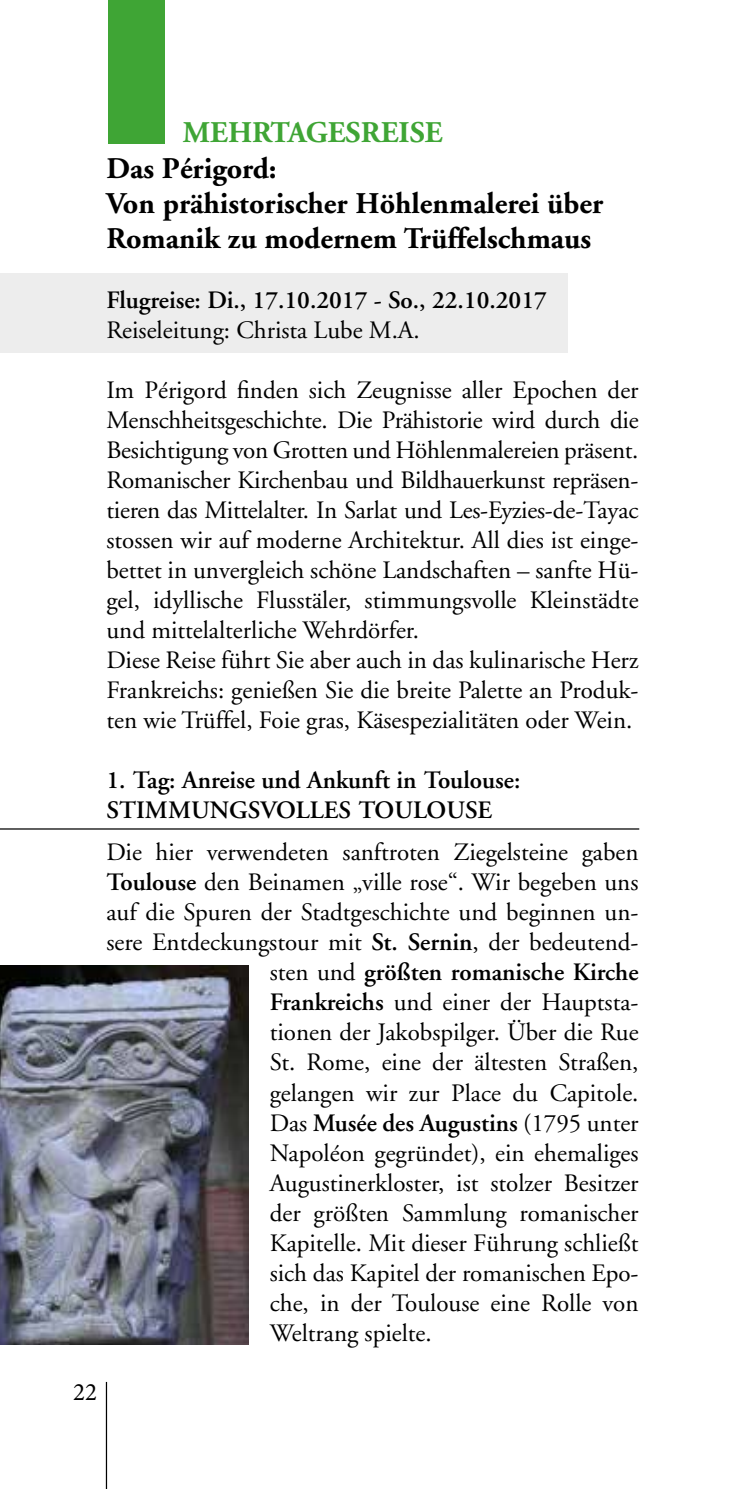
<style>
.page{position:relative;width:745px;height:1489px;background:#fff}
.page>*{position:absolute;margin:0;border:0;box-sizing:border-box;transform-origin:0 0}
.t1{font:700 30px/35px "Adobe Garamond";color:#000}
.t2{font:700 30px "Adobe Garamond";color:#3fa535}
.t3{font:25px/30px "Adobe Garamond";color:#000}
.t4{font:600 25px/30px "Adobe Garamond";color:#000}
.t5{font:25px "Minion Pro";color:#000}
.s1{font-weight:600}
.s2{font-weight:400}
</style>
<div class="page">
<hr style="left:106px;top:1381px;width:1px;height:107px;background:#000">
<div style="left:0;top:273px;width:567px;height:80px;background:#ededed"></div>
<hr style="left:0;top:828px;width:639px;height:1px;background:#000">
<div style="left:108px;top:0;width:56px;height:143px;background:#3fa535"></div>
<img style="left:0;top:965px;width:248px;height:378px">
<p class="t2" style="left:183px;top:117px;width:261px">MEHRTAGESREISE</p>
<p class="t1" style="left:106px;top:151px;width:498px">Das Périgord:<br>Von prähistorischer Höhlenmalerei über<br>Romanik zu modernem Trüffelschmaus</p>
<p class="t4" style="left:106px;top:285px;width:441px">Flugreise: Di., 17.10.2017 - So., 22.10.2017</p>
<p class="t3" style="left:106px;top:315px;width:314px">Reiseleitung: Christa Lube M.A.</p>
<p class="t3" style="left:106px;top:375px;width:533px">Im Périgord finden sich Zeugnisse aller Epochen der Menschheitsgeschichte. Die Prähistorie wird durch die Besichtigung von Grotten und Höhlenmalereien präsent.<br>Romanischer Kirchenbau und Bildhauerkunst repräsen&shy;tieren das Mittelalter. In Sarlat und Les-Eyzies-de-Tayac stossen wir auf moderne Architektur. All dies ist einge&shy;bettet in unvergleich schöne Landschaften – sanfte Hü&shy;gel, idyllische Flusstäler, stimmungsvolle Kleinstädte und mittelalterliche Wehrdörfer.<br>Diese Reise führt Sie aber auch in das kulinarische Herz Frankreichs: genießen Sie die breite Palette an Produk&shy;ten wie Trüffel, Foie gras, Käsespezialitäten oder Wein.</p>
<p class="t4" style="left:106px;top:765px;width:415px">1. Tag: Anreise und Ankunft in Toulouse:<br>STIMMUNGSVOLLES TOULOUSE</p>
<p class="t3" style="left:106px;top:838px;width:533px">Die hier verwendeten sanftroten Ziegelsteine gaben</p>
<p class="t3" style="left:106px;top:868px;width:533px"><span class="s1">Toulouse</span> den Beinamen „ville rose“. Wir begeben uns</p>
<p class="t3" style="left:106px;top:898px;width:533px">auf die Spuren der Stadtgeschichte und beginnen un-</p>
<p class="t3" style="left:106px;top:928px;width:533px">sere Entdeckungstour mit <span class="s1">St. Sernin</span>, der bedeutend-</p>
<p class="t4" style="left:269px;top:957px;width:370px"><span class="s2">sten und</span> größten romanische Kirche</p>
<p class="t3" style="left:269px;top:988px;width:370px"><span class="s1">Frankreichs</span> und einer der Hauptsta-</p>
<p class="t3" style="left:269px;top:1018px;width:370px">tionen der Jakobspilger. Über die Rue</p>
<p class="t3" style="left:269px;top:1048px;width:370px">St. Rome, eine der ältesten Straßen,</p>
<p class="t3" style="left:269px;top:1078px;width:370px">gelangen wir zur Place du Capitole.</p>
<p class="t4" style="left:269px;top:1107px;width:370px"><span class="s2">Das</span> Musée des Augustins <span class="s2">(1795 unter</span></p>
<p class="t3" style="left:269px;top:1138px;width:370px">Napoléon gegründet), ein ehemaliges</p>
<p class="t3" style="left:269px;top:1168px;width:370px">Augustinerkloster, ist stolzer Besitzer</p>
<p class="t3" style="left:269px;top:1198px;width:370px">der größten Sammlung romanischer</p>
<p class="t3" style="left:269px;top:1228px;width:370px">Kapitelle. Mit dieser Führung schließt</p>
<p class="t3" style="left:269px;top:1258px;width:370px">sich das Kapitel der romanischen Epo-</p>
<p class="t3" style="left:269px;top:1288px;width:370px">che, in der Toulouse eine Rolle von</p>
<p class="t3" style="left:269px;top:1318px;width:163px">Weltrang spielte.</p>
<p class="t5" style="left:73px;top:1375px;width:26px">22</p>
</div>
